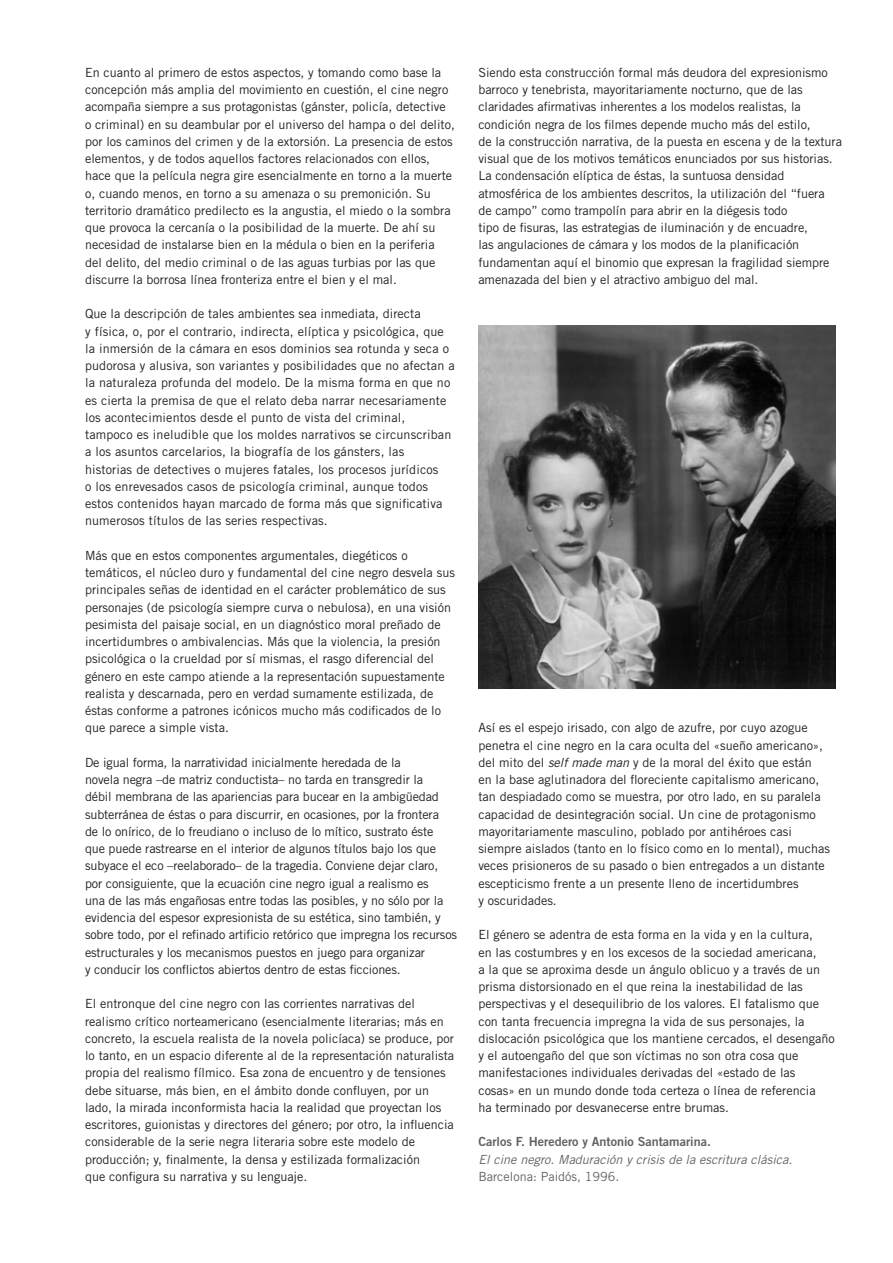
<style>
.page{position:relative;width:893px;height:1263px;background:#fff}
.page>*{position:absolute;margin:0;border:0;box-sizing:border-box;transform-origin:0 0}
.t1{font:12.6px/17.2px "Trade Gothic LT Std";color:#231f20}
.t2{font:italic 12.6px "Trade Gothic LT Std";color:#636366}
.t3{font:12.6px "Trade Gothic LT Std Bd 2";color:#636366}
.t4{font:12.6px "Trade Gothic LT Std";color:#636366}
.s1{font-weight:300}
.s2{font-style:italic}
</style>
<div class="page">
<img style="left:478px;top:326px;width:358px;height:362px">
<p class="t1" style="left:85px;top:64px;width:371px">En cuanto al primero de estos aspectos, y tomando como base la concepción más amplia del movimiento en cuestión, el cine negro acompaña siempre a sus protagonistas (gánster, policía, detective o criminal) en su deambular por el universo del hampa o del delito, por los caminos del crimen y de la extorsión. La presencia de estos elementos, y de todos aquellos factores relacionados con ellos, hace que la película negra gire esencialmente en torno a la muerte o, cuando menos, en torno a su amenaza o su premonición. Su territorio dramático predilecto es la angustia, el miedo o la sombra que provoca la cercanía o la posibilidad de la muerte. De ahí su necesidad de instalarse bien en la médula o bien en la periferia<br>del delito, del medio criminal o de las aguas turbias por las que discurre la borrosa línea fronteriza entre el bien y el mal.</p>
<p class="t1" style="left:85px;top:305px;width:371px">Que la descripción de tales ambientes sea inmediata, directa<br>y física, o, por el contrario, indirecta, elíptica y psicológica, que la inmersión de la cámara en esos dominios sea rotunda y seca o pudorosa y alusiva, son variantes y posibilidades que no afectan a la naturaleza profunda del modelo. De la misma forma en que no es cierta la premisa de que el relato deba narrar necesariamente los acontecimientos desde el punto de vista del criminal, tampoco es ineludible que los moldes narrativos se circunscriban a los asuntos carcelarios, la biografía de los gánsters, las<br>historias de detectives o mujeres fatales, los procesos jurídicos<br>o los enrevesados casos de psicología criminal, aunque todos estos contenidos hayan marcado de forma más que significativa numerosos títulos de las series respectivas.</p>
<p class="t1" style="left:85px;top:546px;width:371px">Más que en estos componentes argumentales, diegéticos o temáticos, el núcleo duro y fundamental del cine negro desvela sus principales señas de identidad en el carácter problemático de sus personajes (de psicología siempre curva o nebulosa), en una visión pesimista del paisaje social, en un diagnóstico moral preñado de incertidumbres o ambivalencias. Más que la violencia, la presión psicológica o la crueldad por sí mismas, el rasgo diferencial del género en este campo atiende a la representación supuestamente realista y descarnada, pero en verdad sumamente estilizada, de éstas conforme a patrones icónicos mucho más codificados de lo que parece a simple vista.</p>
<p class="t1" style="left:85px;top:753px;width:374px">De igual forma, la narratividad inicialmente heredada de la<br>novela negra –de matriz conductista– no tarda en transgredir la<br>débil membrana de las apariencias para bucear en la ambigüedad subterránea de éstas o para discurrir, en ocasiones, por la frontera<br>de lo onírico, de lo freudiano o incluso de lo mítico, sustrato éste<br>que puede rastrearse en el interior de algunos títulos bajo los que subyace el eco –reelaborado– de la tragedia. Conviene dejar claro, por consiguiente, que la ecuación cine negro igual a realismo es<br>una de las más engañosas entre todas las posibles, y no sólo por la evidencia del espesor expresionista de su estética, sino también, y sobre todo, por el refinado artificio retórico que impregna los recursos estructurales y los mecanismos puestos en juego para organizar<br>y conducir los conflictos abiertos dentro de estas ficciones.</p>
<p class="t1" style="left:85px;top:995px;width:371px">El entronque del cine negro con las corrientes narrativas del realismo crítico norteamericano (esencialmente literarias; más en concreto, la escuela realista de la novela policíaca) se produce, por lo tanto, en un espacio diferente al de la representación naturalista propia del realismo fílmico. Esa zona de encuentro y de tensiones debe situarse, más bien, en el ámbito donde confluyen, por un lado, la mirada inconformista hacia la realidad que proyectan los escritores, guionistas y directores del género; por otro, la influencia considerable de la serie negra literaria sobre este modelo de producción; y, finalmente, la densa y estilizada formalización<br>que configura su narrativa y su lenguaje.</p>
<p class="t1" style="left:478px;top:63px;width:365px">Siendo esta construcción formal más deudora del expresionismo barroco y tenebrista, mayoritariamente nocturno, que de las claridades afirmativas inherentes a los modelos realistas, la condición negra de los filmes depende mucho más del estilo,<br>de la construcción narrativa, de la puesta en escena y de la textura visual que de los motivos temáticos enunciados por sus historias.<br>La condensación elíptica de éstas, la suntuosa densidad atmosférica de los ambientes descritos, la utilización del “fuera<br>de campo” como trampolín para abrir en la diégesis todo<br>tipo de fisuras, las estrategias de iluminación y de encuadre,<br>las angulaciones de cámara y los modos de la planificación fundamentan aquí el binomio que expresan la fragilidad siempre amenazada del bien y el atractivo ambiguo del mal.</p>
<p class="t1" style="left:478px;top:719px;width:353px">Así es el espejo irisado, con algo de azufre, por cuyo azogue penetra el cine negro en la cara oculta del <span class="s1">«</span>sueño americano<span class="s1">»</span>, del mito del <span class="s2">self made man</span> y de la moral del éxito que están<br>en la base aglutinadora del floreciente capitalismo americano, tan despiadado como se muestra, por otro lado, en su paralela capacidad de desintegración social. Un cine de protagonismo mayoritariamente masculino, poblado por antihéroes casi siempre aislados (tanto en lo físico como en lo mental), muchas veces prisioneros de su pasado o bien entregados a un distante escepticismo frente a un presente lleno de incertidumbres<br>y oscuridades.</p>
<p class="t1" style="left:478px;top:926px;width:358px">El género se adentra de esta forma en la vida y en la cultura,<br>en las costumbres y en los excesos de la sociedad americana,<br>a la que se aproxima desde un ángulo oblicuo y a través de un prisma distorsionado en el que reina la inestabilidad de las perspectivas y el desequilibrio de los valores. El fatalismo que con tanta frecuencia impregna la vida de sus personajes, la dislocación psicológica que los mantiene cercados, el desengaño y el autoengaño del que son víctimas no son otra cosa que manifestaciones individuales derivadas del <span class="s1">«</span>estado de las cosas<span class="s1">»</span> en un mundo donde toda certeza o línea de referencia<br>ha terminado por desvanecerse entre brumas.</p>
<p class="t3" style="left:478px;top:1134px;width:234px">Carlos F. Heredero y Antonio Santamarina.</p>
<p class="t2" style="left:478px;top:1151px;width:315px">El cine negro. Maduración y crisis de la escritura clásica.</p>
<p class="t4" style="left:478px;top:1169px;width:143px">Barcelona: Paidós, 1996.</p>
</div>
